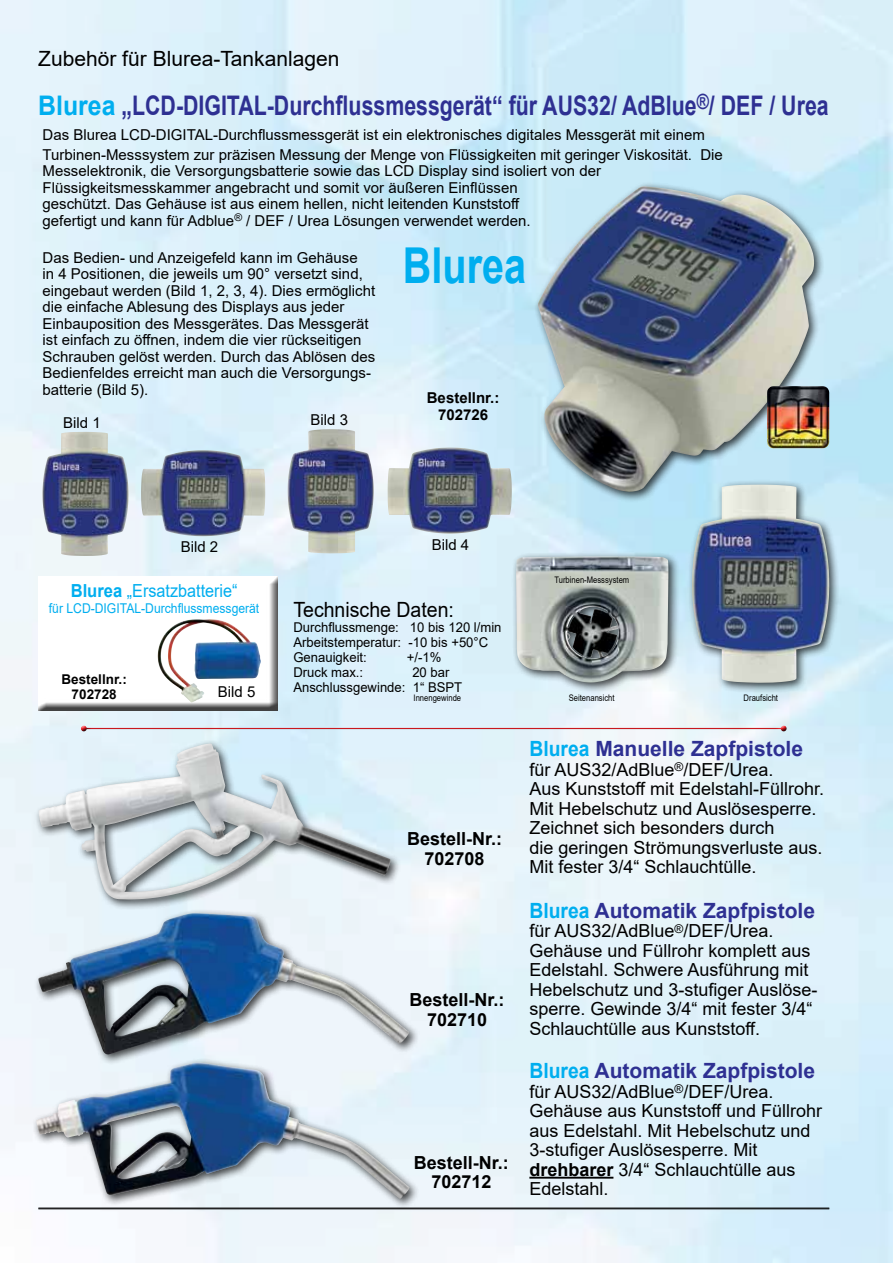
<style>
.page{position:relative;width:893px;height:1263px;background:#fff}
.page>*{position:absolute;margin:0;border:0;box-sizing:border-box;transform-origin:0 0}
.t1{font:700 49.5px "Arial";color:#00aeef;scale:.8 1}
.t2{font:700 27px "Arial";color:#2e3092;scale:.79 1}
.t3{font:700 21px "Arial";color:#2e3092}
.t4{font:21px "Arial";color:#000}
.t5{font:21px "Arial";color:#000;scale:.93 1}
.t6{font:18px/19.5px "Arial";color:#000}
.t7{font:700 18px/19.5px "Arial";color:#000;text-align:center}
.t8{font:18px "Arial";color:#00aeef;scale:.9 1}
.t9{font:15px/16.5px "Arial";color:#000}
.t10{font:700 15px/16.5px "Arial";color:#000;text-align:center}
.t11{font:13.5px/15px "Arial";color:#000}
.t12{font:13.5px "Arial";color:#00aeef;scale:.9 1}
.t13{font:700 13.5px/15px "Arial";color:#000;text-align:center}
.t14{font:9px "Arial";color:#000;scale:.85 1}
.s1{color:#00aeef}
.s2{font-weight:700}
</style>
<div class="page">
<img style="left:0;top:0;width:893px;height:1263px">
<hr style="left:38px;top:1208px;width:791px;height:1px;background:#000">
<div style="left:29px;top:568px;width:249px;height:142px;background:#fff;opacity:.75"></div>
<div style="left:33px;top:576px;width:245px;height:134px;background:#000;opacity:.75"></div>
<img style="left:43px;top:432px;width:85px;height:124px">
<img style="left:141px;top:450px;width:124px;height:86px">
<img style="left:288px;top:429px;width:86px;height:124px">
<img style="left:388px;top:448px;width:124px;height:85px">
<div style="left:533px;top:181px;width:292px;height:322px;background:#000;opacity:.75"></div>
<img style="left:538px;top:186px;width:276px;height:306px">
<div style="left:687px;top:479px;width:153px;height:215px;background:#000;opacity:.75"></div>
<img style="left:692px;top:485px;width:137px;height:198px">
<img style="left:158px;top:619px;width:102px;height:83px">
<div style="left:511px;top:551px;width:168px;height:142px;background:#000;opacity:.75"></div>
<img style="left:516px;top:556px;width:152px;height:126px">
<img style="left:767px;top:386px;width:62px;height:62px">
<div style="left:78px;top:723px;width:710px;height:8px;background:#fff;opacity:.75"></div>
<div style="left:78px;top:725px;width:710px;height:7px;background:#000;opacity:.75"></div>
<div style="left:34px;top:738px;width:367px;height:172px;background:#000;opacity:.75"></div>
<img style="left:39px;top:743px;width:351px;height:156px">
<div style="left:32px;top:1057px;width:388px;height:152px;background:#000;opacity:.75"></div>
<img style="left:36px;top:1065px;width:373px;height:134px">
<hr style="left:529px;top:1177px;width:84px;height:1px;background:#000">
<div style="left:34px;top:908px;width:386px;height:157px;background:#000;opacity:.75"></div>
<img style="left:38px;top:913px;width:371px;height:141px">
<h3 class="t4" style="left:38px;top:44px;width:303px">Zubehör für Blurea-Tankanlagen</h3>
<h2 class="t2" style="left:38px;top:87px;width:1002px"><span class="s1">Blurea</span> „LCD-DIGITAL-Durchflussmessgerät“ für AUS32/ AdBlue<sup>®</sup>/ DEF / Urea</h2>
<p class="t9" style="left:43px;top:125px;width:682px;line-height:19.5px">Das Blurea LCD-DIGITAL-Durchflussmessgerät ist ein elektronisches digitales Messgerät mit einem<br>Turbinen-Messsystem zur präzisen Messung der Menge von Flüssigkeiten mit geringer Viskosität. Die</p>
<p class="t9" style="left:43px;top:163px;width:560px">Messelektronik, die Versorgungsbatterie sowie das LCD Display sind isoliert von der Flüssigkeitsmesskammer angebracht und somit vor äußeren Einflüssen<br>geschützt. Das Gehäuse ist aus einem hellen, nicht leitenden Kunststoff<br>gefertigt und kann für Adblue<sup>®</sup> / DEF / Urea Lösungen verwendet werden.</p>
<p class="t9" style="left:43px;top:249px;width:334px">Das Bedien- und Anzeigefeld kann im Gehäuse<br>in 4 Positionen, die jeweils um 90° versetzt sind, eingebaut werden (Bild 1, 2, 3, 4). Dies ermöglicht die einfache Ablesung des Displays aus jeder Einbauposition des Messgerätes. Das Messgerät ist einfach zu öffnen, indem die vier rückseitigen Schrauben gelöst werden. Durch das Ablösen des Bedienfeldes erreicht man auch die Versorgungs&shy;batterie (Bild 5).</p>
<p class="t9" style="left:63px;top:414px;width:39px">Bild 1</p>
<h1 class="t1" style="left:403px;top:231px;width:156px">Blurea</h1>
<p class="t10" style="left:427px;top:390px;width:74px">Bestellnr.:<br>702726</p>
<p class="t9" style="left:311px;top:412px;width:39px">Bild 3</p>
<p class="t9" style="left:181px;top:538px;width:39px">Bild 2</p>
<p class="t8" style="left:71px;top:578px;width:187px"><span class="s2">Blurea</span> „Ersatzbatterie“</p>
<p class="t12" style="left:49px;top:599px;width:235px">für LCD-DIGITAL-Durchflussmessgerät</p>
<p class="t13" style="left:62px;top:672px;width:67px">Bestellnr.:<br>702728</p>
<p class="t9" style="left:218px;top:683px;width:39px">Bild 5</p>
<p class="t9" style="left:432px;top:536px;width:39px">Bild 4</p>
<h3 class="t5" style="left:293px;top:595px;width:174px">Technische Daten:</h3>
<p class="t11" style="left:293px;top:619px;width:210px">Durchflussmenge: 10 bis 120 l/min<br>Arbeitstemperatur: -10 bis +50°C<br>Genauigkeit:</p>
<p class="t11" style="left:407px;top:649px;width:36px">+/-1%</p>
<p class="t11" style="left:293px;top:664px;width:170px;text-indent:119px">20 bar<br>Anschlussgewinde: 1“ BSPT</p>
<p class="t14" style="left:414px;top:692px;width:58px">Innengewinde</p>
<p class="t11" style="left:293px;top:664px;width:71px">Druck max.:</p>
<p class="t7" style="left:407px;top:829px;width:97px">Bestell-Nr.:<br>702708</p>
<p class="t7" style="left:410px;top:990px;width:97px">Bestell-Nr.:<br>702710</p>
<p class="t7" style="left:414px;top:1153px;width:97px">Bestell-Nr.:<br>702712</p>
<p class="t14" style="left:554px;top:574px;width:90px">Turbinen-Messsystem</p>
<p class="t14" style="left:569px;top:692px;width:56px">Seitenansicht</p>
<p class="t14" style="left:744px;top:691px;width:42px">Draufsicht</p>
<h3 class="t3" style="left:529px;top:734px;width:275px"><span class="s1">Blurea</span> Manuelle Zapfpistole</h3>
<p class="t6" style="left:529px;top:760px;width:296px">für AUS32/AdBlue<sup>®</sup>/DEF/Urea.<br>Aus Kunststoff mit Edelstahl-Füllrohr.<br>Mit Hebelschutz und Auslösesperre.<br>Zeichnet sich besonders durch<br>die geringen Strömungsverluste aus.<br>Mit fester 3/4“ Schlauchtülle.</p>
<h3 class="t3" style="left:529px;top:896px;width:287px"><span class="s1">Blurea</span> Automatik Zapfpistole</h3>
<p class="t6" style="left:529px;top:921px;width:290px">für AUS32/AdBlue<sup>®</sup>/DEF/Urea.<br>Gehäuse und Füllrohr komplett aus Edelstahl. Schwere Ausführung mit Hebelschutz und 3-stufiger Auslöse&shy;sperre. Gewinde 3/4“ mit fester 3/4“ Schlauchtülle aus Kunststoff.</p>
<h3 class="t3" style="left:529px;top:1056px;width:287px"><span class="s1">Blurea</span> Automatik Zapfpistole</h3>
<p class="t6" style="left:529px;top:1081px;width:294px">für AUS32/AdBlue<sup>®</sup>/DEF/Urea.<br>Gehäuse aus Kunststoff und Füllrohr aus Edelstahl. Mit Hebelschutz und<br>3-stufiger Auslösesperre. Mit <span class="s2">drehbarer</span> 3/4“ Schlauchtülle aus<br>Edelstahl.</p>
</div>
